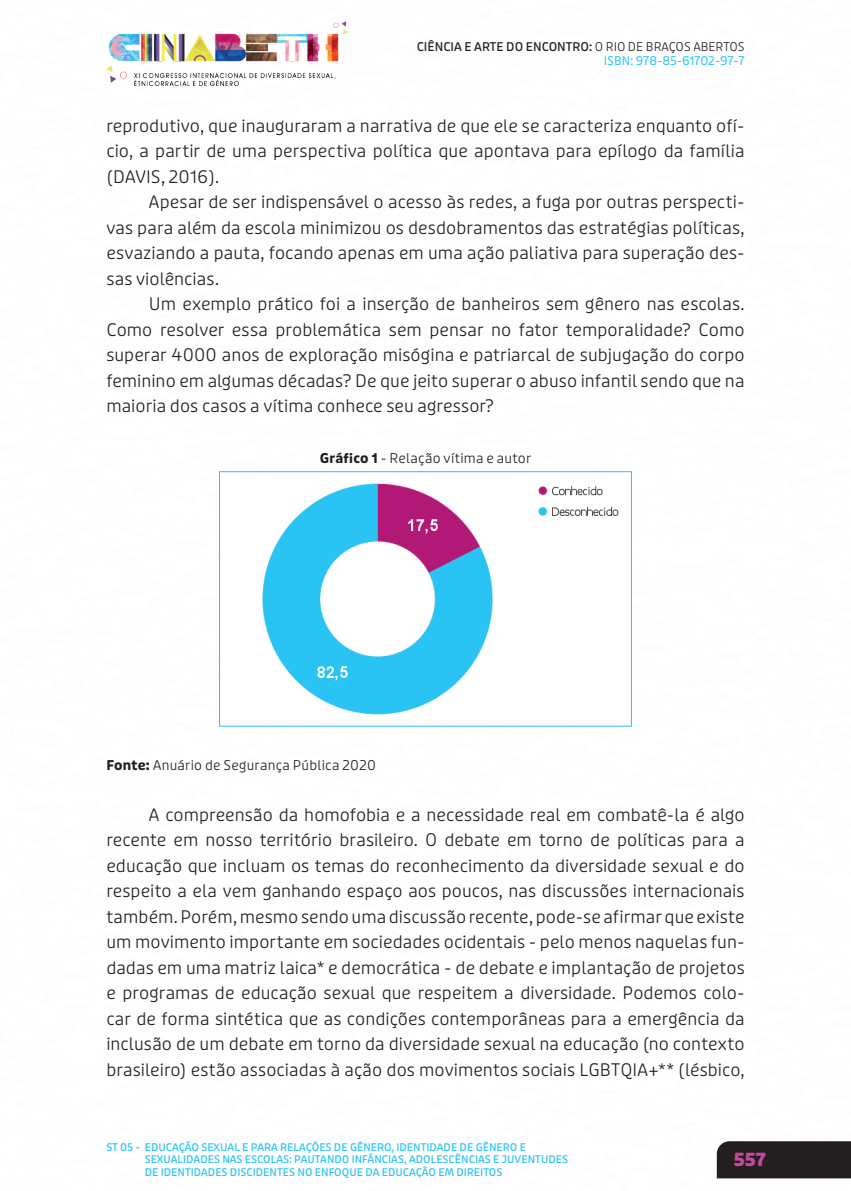
<style>
.page{position:relative;width:851px;height:1191px;background:#fff}
.page>*{position:absolute;margin:0;border:0;box-sizing:border-box;transform-origin:0 0}
.t1{font:700 expanded 18px "Puffin Display Soft";color:#c3499b}
._8_CORPO{font:300 17.25px/25.5px "Puffin Display Soft";letter-spacing:.005em;color:#231f20;text-align:justify}
._13_FONTES{font:300 13.5px "Puffin Display Soft";letter-spacing:.015em;color:#231f20}
._12_LEGENDAS{font:300 13.5px "Puffin Display Soft";letter-spacing:.015em;color:#231f20}
.t2{font:12px "Puffin Display Soft Medm";color:#231f20}
.t3{font:12px "Puffin Display Soft";letter-spacing:-.005em;color:#29c4f3}
.t4{font:10.5px/12.6px "Puffin Display Soft Medm";color:#29c4f3}
.s1{font-family:"Puffin Display Soft";font-weight:300}
.s2{font-weight:700}
</style>
<div class="page">
<img style="left:106px;top:21px;width:242px;height:64px">
<div style="left:716px;top:1141px;width:134px;height:37px;background:#231f20"></div>
<img style="left:262px;top:483px;width:357px;height:232px">
<div style="left:219px;top:471px;width:412px;height:255px;border:1px solid #29c4f3"></div>
<p class="t2" style="left:416px;top:39px;width:329px">CIÊNCIA E ARTE DO ENCONTRO: <span class="s1">O RIO DE BRAÇOS ABERTOS</span></p>
<p class="t3" style="left:603px;top:54px;width:142px">ISBN: 978-85-61702-97-7</p>
<p class="_8_CORPO" style="left:106px;top:113px;width:639px">reprodutivo, que inauguraram a narrativa de que ele se caracteriza enquanto ofí&shy;cio, a partir de uma perspectiva política que apontava para epílogo da família (DAVIS, 2016).</p>
<p class="_8_CORPO" style="left:106px;top:190px;width:639px;text-indent:43px">Apesar de ser indispensável o acesso às redes, a fuga por outras perspecti&shy;vas para além da escola minimizou os desdobramentos das estratégias políticas, esvaziando a pauta, focando apenas em uma ação paliativa para superação des&shy;sas violências.</p>
<p class="_8_CORPO" style="left:106px;top:292px;width:639px;text-indent:43px">Um exemplo prático foi a inserção de banheiros sem gênero nas escolas.<br>Como resolver essa problemática sem pensar no fator temporalidade? Como superar 4000 anos de exploração misógina e patriarcal de subjugação do corpo feminino em algumas décadas? De que jeito superar o abuso infantil sendo que na maioria dos casos a vítima conhece seu agressor?</p>
<p class="_12_LEGENDAS" style="left:320px;top:451px;width:213px"><span class="s2">Gráfico 1</span> - Relação vítima e autor</p>
<p class="_13_FONTES" style="left:106px;top:757px;width:271px"><span class="s2">Fonte:</span> Anuário de Segurança Pública 2020</p>
<p class="_8_CORPO" style="left:106px;top:802px;width:639px;text-indent:43px">A compreensão da homofobia e a necessidade real em combatê-la é algo recente em nosso território brasileiro. O debate em torno de políticas para a educação que incluam os temas do reconhecimento da diversidade sexual e do respeito a ela vem ganhando espaço aos poucos, nas discussões internacionais também. Porém, mesmo sendo uma discussão recente, pode-se afirmar que existe um movimento importante em sociedades ocidentais - pelo menos naquelas fun&shy;dadas em uma matriz laica* e democrática - de debate e implantação de projetos e programas de educação sexual que respeitem a diversidade. Podemos colo&shy;car de forma sintética que as condições contemporâneas para a emergência da inclusão de um debate em torno da diversidade sexual na educação (no contexto brasileiro) estão associadas à ação dos movimentos sociais LGBTQIA+** (lésbico,</p>
<p class="t4" style="left:145px;top:1140px;width:425px;text-indent:-38px">ST 05 - EDUCAÇÃO SEXUAL E PARA RELAÇÕES DE GÊNERO, IDENTIDADE DE GÊNERO E<br>SEXUALIDADES NAS ESCOLAS: PAUTANDO INFÂNCIAS, ADOLESCÊNCIAS E JUVENTUDES<br>DE IDENTIDADES DISCIDENTES NO ENFOQUE DA EDUCAÇÃO EM DIREITOS</p>
<p class="t1" style="left:733px;top:1148px;width:34px">557</p>
</div>
